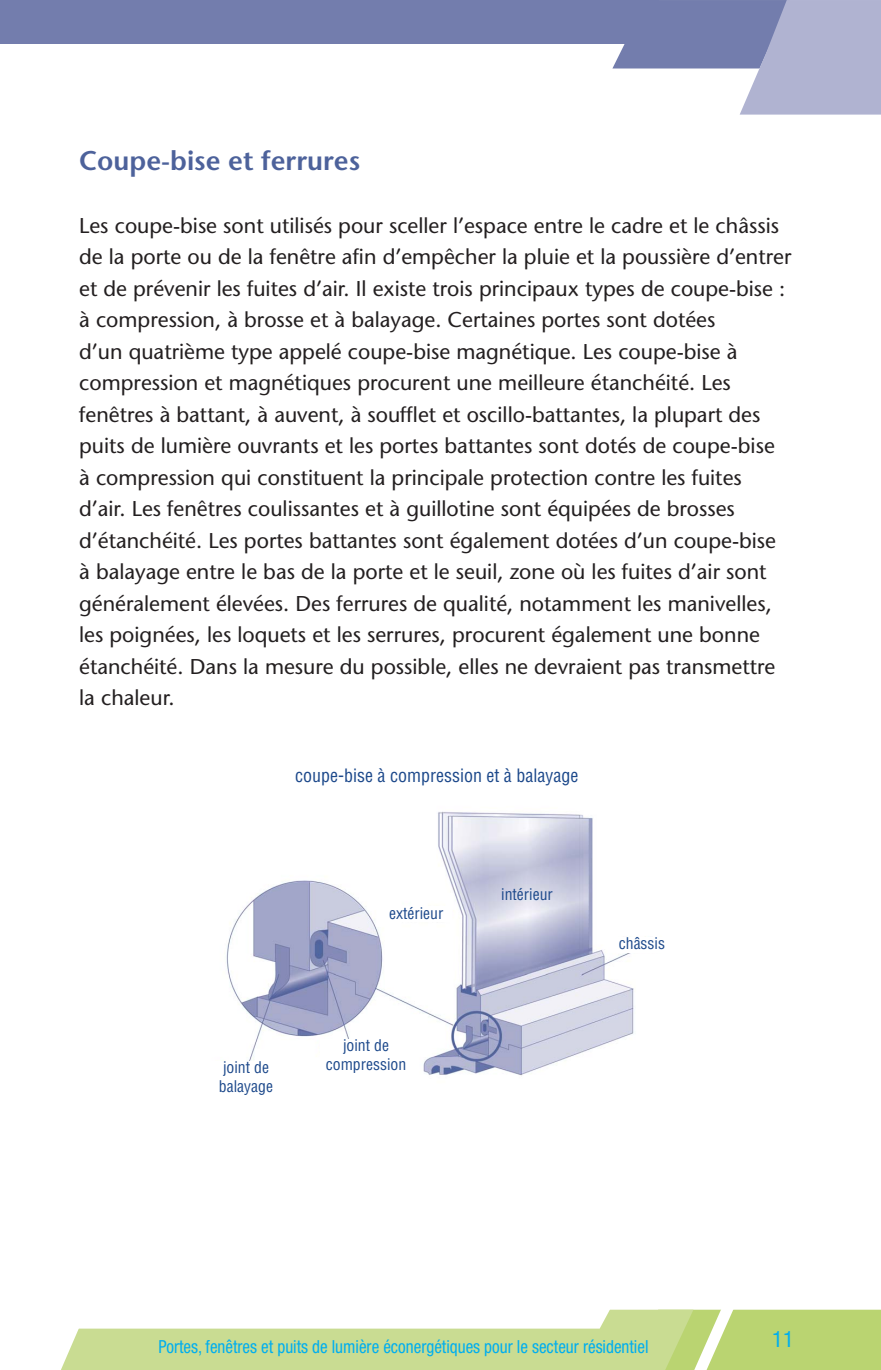
<style>
.page{position:relative;width:881px;height:1370px;background:#fff}
.page>*{position:absolute;margin:0;border:0;box-sizing:border-box;transform-origin:0 0}
.t1{font:600 27px "Stone Sans";color:#4d629b}
.t2{font:condensed 22.5px "Helvetica Neue";color:#00aeef}
.t3{font:21.38px/31.5px "Stone Sans";color:#231f20}
.t4{font:condensed 18px "Helvetica Neue";color:#00aeef;scale:.95 1}
.t5{font:condensed 18px "Helvetica";color:#1d498b}
.t6{font:condensed 15.75px/18.9px "Helvetica";color:#1d498b;text-align:center}
</style>
<div class="page">
<img style="left:226px;top:811px;width:408px;height:265px">
<div style="left:0;top:0;width:658px;height:44px;background:#737dad"></div>
<svg style="left:61px;top:1309px;width:820px;height:60px"></svg>
<svg style="left:612px;top:0;width:269px;height:115px"></svg>
<div style="left:320px;top:1039px;width:92px;height:33px;background:#fff"></div>
<div style="left:617px;top:937px;width:50px;height:15px;background:#fff"></div>
<div style="left:380px;top:906px;width:72px;height:16px;background:#fff"></div>
<div style="left:209px;top:1061px;width:74px;height:34px;background:#fff"></div>
<p class="t1" style="left:79px;top:150px;width:283px">Coupe-bise et ferrures</p>
<p class="t3" style="left:79px;top:212px;width:714px">Les coupe-bise sont utilisés pour sceller l’espace entre le cadre et le châssis de la porte ou de la fenêtre afin d’empêcher la pluie et la poussière d’entrer et de prévenir les fuites d’air. Il existe trois principaux types de coupe-bise : à compression, à brosse et à balayage. Certaines portes sont dotées<br>d’un quatrième type appelé coupe-bise magnétique. Les coupe-bise à compression et magnétiques procurent une meilleure étanchéité. Les fenêtres à battant, à auvent, à soufflet et oscillo-battantes, la plupart des puits de lumière ouvrants et les portes battantes sont dotés de coupe-bise<br>à compression qui constituent la principale protection contre les fuites d’air. Les fenêtres coulissantes et à guillotine sont équipées de brosses d’étanchéité. Les portes battantes sont également dotées d’un coupe-bise à balayage entre le bas de la porte et le seuil, zone où les fuites d’air sont généralement élevées. Des ferrures de qualité, notamment les manivelles, les poignées, les loquets et les serrures, procurent également une bonne étanchéité. Dans la mesure du possible, elles ne devraient pas transmettre la chaleur.</p>
<p class="t5" style="left:295px;top:768px;width:285px">coupe-bise à compression et à balayage</p>
<p class="t6" style="left:219px;top:1059px;width:56px;text-align:left">joint de balayage</p>
<p class="t6" style="left:389px;top:904px;width:56px">extérieur</p>
<p class="t6" style="left:326px;top:1036px;width:82px">joint de compression</p>
<p class="t6" style="left:501px;top:886px;width:53px">intérieur</p>
<p class="t6" style="left:619px;top:935px;width:48px">châssis</p>
<p class="t4" style="left:159px;top:1339px;width:517px">Portes, fenêtres et puits de lumière éconergétiques pour le secteur résidentiel</p>
<p class="t2" style="left:772px;top:1331px;width:23px">11</p>
</div>
